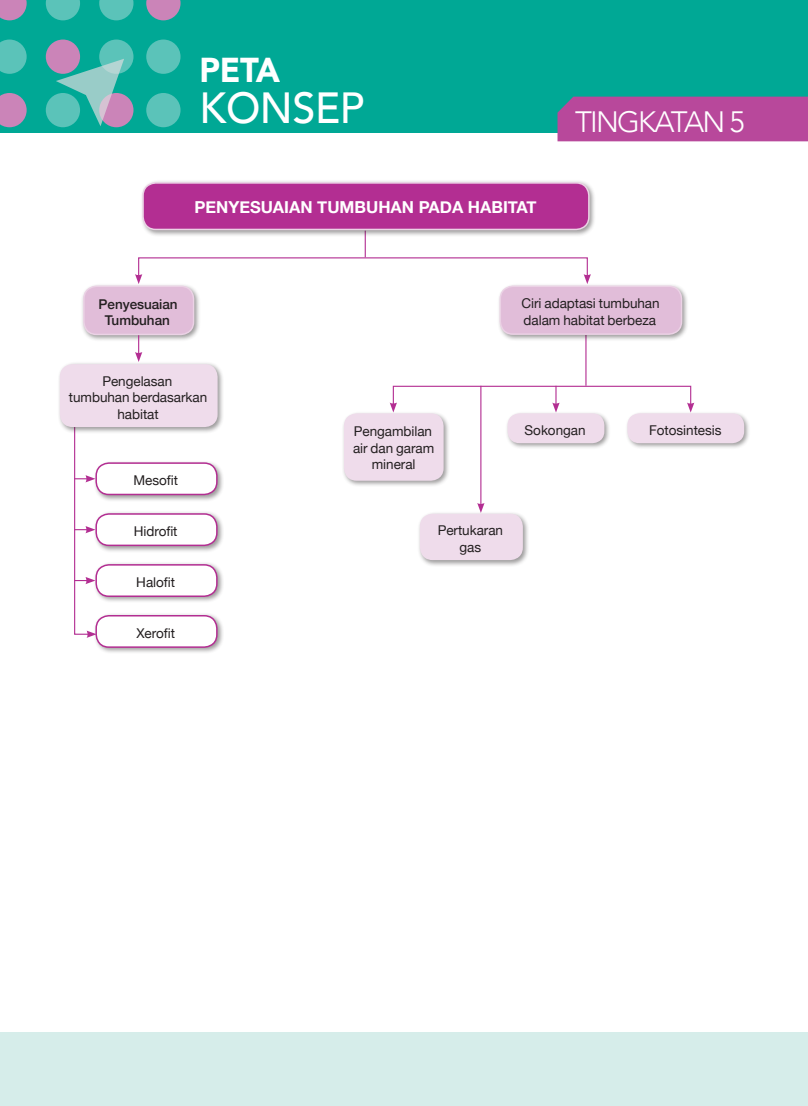
<style>
.page{position:relative;width:808px;height:1106px;background:#fff}
.page>*{position:absolute;margin:0;border:0;box-sizing:border-box;transform-origin:0 0}
.t1{font:500 43.5px "Avenir";letter-spacing:-.01em;color:#fff;scale:.95 1}
.t2{font:900 34.5px "Avenir";color:#fff;scale:.95 1}
.t3{font:300 29.4px "Avenir";letter-spacing:-.06em;color:#fff}
.t4{font:700 16.5px "Helvetica Neue";color:#fff}
.t5{font:13.5px/16.5px "Helvetica Neue";letter-spacing:-.005em;color:#231f20;text-align:center}
.t6{font:500 13.5px/16.5px "Helvetica Neue";letter-spacing:-.005em;color:#231f20;text-align:center}
</style>
<div class="page">
<hr style="left:585px;top:335px;width:1px;height:51px;background:#b32e92">
<div style="left:341px;top:411px;width:109px;height:76px;background:#231f20;opacity:.45"></div>
<div style="left:344px;top:413px;width:100px;height:68px;background:#efdceb;border-radius:13px"></div>
<div style="left:505px;top:411px;width:106px;height:38px;background:#231f20;opacity:.45"></div>
<div style="left:508px;top:413px;width:96px;height:30px;background:#efdceb;border-radius:12px"></div>
<div style="left:625px;top:411px;width:126px;height:38px;background:#231f20;opacity:.45"></div>
<div style="left:627px;top:413px;width:117px;height:30px;background:#efdceb;border-radius:12px"></div>
<div style="left:417px;top:511px;width:113px;height:56px;background:#231f20;opacity:.45"></div>
<div style="left:420px;top:513px;width:103px;height:47px;background:#efdceb;border-radius:13px"></div>
<div style="left:393px;top:386px;width:298px;height:19px;border:1px solid #b32e92"></div>
<svg style="left:687px;top:402px;width:7px;height:10px"></svg>
<svg style="left:390px;top:402px;width:7px;height:10px"></svg>
<div style="left:0;top:1032px;width:808px;height:74px;background:#d6edea"></div>
<svg style="left:584px;top:274px;width:7px;height:9px"></svg>
<svg style="left:135px;top:274px;width:7px;height:9px"></svg>
<hr style="left:480px;top:386px;width:1px;height:119px;background:#b32e92">
<svg style="left:477px;top:503px;width:7px;height:10px"></svg>
<svg style="left:552px;top:386px;width:8px;height:26px"></svg>
<svg style="left:365px;top:237px;width:1px;height:20px"></svg>
<div style="left:140px;top:180px;width:456px;height:57px;background:#231f20;opacity:.45"></div>
<div style="left:143px;top:183px;width:446px;height:46px;background:#b32e92;border-radius:13px"></div>
<div style="left:142px;top:182px;width:448px;height:48px;border:2px solid #ebd2e5;border-radius:13px"></div>
<div style="left:497px;top:283px;width:192px;height:58px;background:#231f20;opacity:.45"></div>
<div style="left:500px;top:286px;width:181px;height:48px;background:#e1bdd9;border-radius:13px"></div>
<div style="left:499px;top:285px;width:183px;height:50px;border:2px solid #ebd2e5;border-radius:13px"></div>
<div style="left:81px;top:283px;width:120px;height:59px;background:#231f20;opacity:.45"></div>
<div style="left:84px;top:286px;width:110px;height:48px;background:#e1bdd9;border-radius:13px"></div>
<div style="left:83px;top:285px;width:111px;height:50px;border:2px solid #ebd2e5;border-radius:13px"></div>
<div style="left:93px;top:460px;width:131px;height:42px;background:#231f20;opacity:.45"></div>
<div style="left:96px;top:463px;width:121px;height:31px;background:#fff;border-radius:13px"></div>
<div style="left:95px;top:462px;width:123px;height:33px;border:2px solid #b32e92;border-radius:13px"></div>
<div style="left:93px;top:612px;width:131px;height:42px;background:#231f20;opacity:.45"></div>
<div style="left:96px;top:615px;width:121px;height:32px;background:#fff;border-radius:13px"></div>
<div style="left:95px;top:615px;width:123px;height:33px;border:2px solid #b32e92;border-radius:13px"></div>
<div style="left:93px;top:510px;width:131px;height:43px;background:#231f20;opacity:.45"></div>
<div style="left:96px;top:514px;width:121px;height:31px;background:#fff;border-radius:13px"></div>
<div style="left:95px;top:513px;width:123px;height:33px;border:2px solid #b32e92;border-radius:13px"></div>
<div style="left:93px;top:561px;width:131px;height:42px;background:#231f20;opacity:.45"></div>
<div style="left:96px;top:565px;width:121px;height:31px;background:#fff;border-radius:13px"></div>
<div style="left:95px;top:564px;width:123px;height:33px;border:2px solid #b32e92;border-radius:13px"></div>
<svg style="left:74px;top:434px;width:23px;height:204px"></svg>
<svg style="left:135px;top:335px;width:7px;height:26px"></svg>
<div style="left:57px;top:361px;width:167px;height:73px;background:#231f20;opacity:.45"></div>
<div style="left:60px;top:364px;width:158px;height:63px;background:#efdceb;border-radius:13px"></div>
<div style="left:0;top:0;width:808px;height:132px;background:#00a895"></div>
<svg style="left:99px;top:0;width:34px;height:20px"></svg>
<div style="left:99px;top:40px;width:34px;height:34px;background:#5bc3b9;border-radius:50%"></div>
<div style="left:99px;top:93px;width:34px;height:34px;background:#cb84b8;border-radius:50%"></div>
<svg style="left:46px;top:0;width:34px;height:20px"></svg>
<div style="left:46px;top:40px;width:34px;height:34px;background:#cb84b8;border-radius:50%"></div>
<div style="left:46px;top:93px;width:34px;height:34px;background:#5bc3b9;border-radius:50%"></div>
<svg style="left:0;top:0;width:27px;height:20px"></svg>
<svg style="left:0;top:40px;width:27px;height:34px"></svg>
<svg style="left:0;top:93px;width:27px;height:34px"></svg>
<svg style="left:146px;top:0;width:35px;height:20px"></svg>
<div style="left:146px;top:40px;width:35px;height:34px;background:#5bc3b9;border-radius:50%"></div>
<div style="left:146px;top:93px;width:35px;height:34px;background:#5bc3b9;border-radius:50%"></div>
<svg style="left:56px;top:59px;width:68px;height:67px"></svg>
<div style="left:557px;top:97px;width:251px;height:44px;background:#b8489b"></div>
<h2 class="t2" style="left:200px;top:40px;width:86px">PETA</h2>
<h1 class="t1" style="left:200px;top:70px;width:175px">KONSEP</h1>
<p class="t4" style="left:194px;top:194px;width:343px">PENYESUAIAN TUMBUHAN PADA HABITAT</p>
<h3 class="t3" style="left:575px;top:104px;width:171px">TINGKATAN 5</h3>
<p class="t6" style="left:99px;top:294px;width:81px">Penyesuaian<br>Tumbuhan</p>
<p class="t5" style="left:521px;top:296px;width:140px;text-align:left">Ciri adaptasi tumbuhan dalam habitat berbeza</p>
<p class="t5" style="left:69px;top:373px;width:140px">Pengelasan<br>tumbuhan berdasarkan habitat</p>
<p class="t5" style="left:133px;top:473px;width:46px">Mesofit</p>
<p class="t5" style="left:134px;top:524px;width:45px">Hidrofit</p>
<p class="t5" style="left:136px;top:574px;width:40px">Halofit</p>
<p class="t5" style="left:136px;top:625px;width:40px">Xerofit</p>
<p class="t5" style="left:353px;top:424px;width:83px">Pengambilan air dan garam mineral</p>
<p class="t5" style="left:525px;top:422px;width:62px">Sokongan</p>
<p class="t5" style="left:649px;top:422px;width:74px">Fotosintesis</p>
<p class="t5" style="left:438px;top:523px;width:67px">Pertukaran gas</p>
</div>
